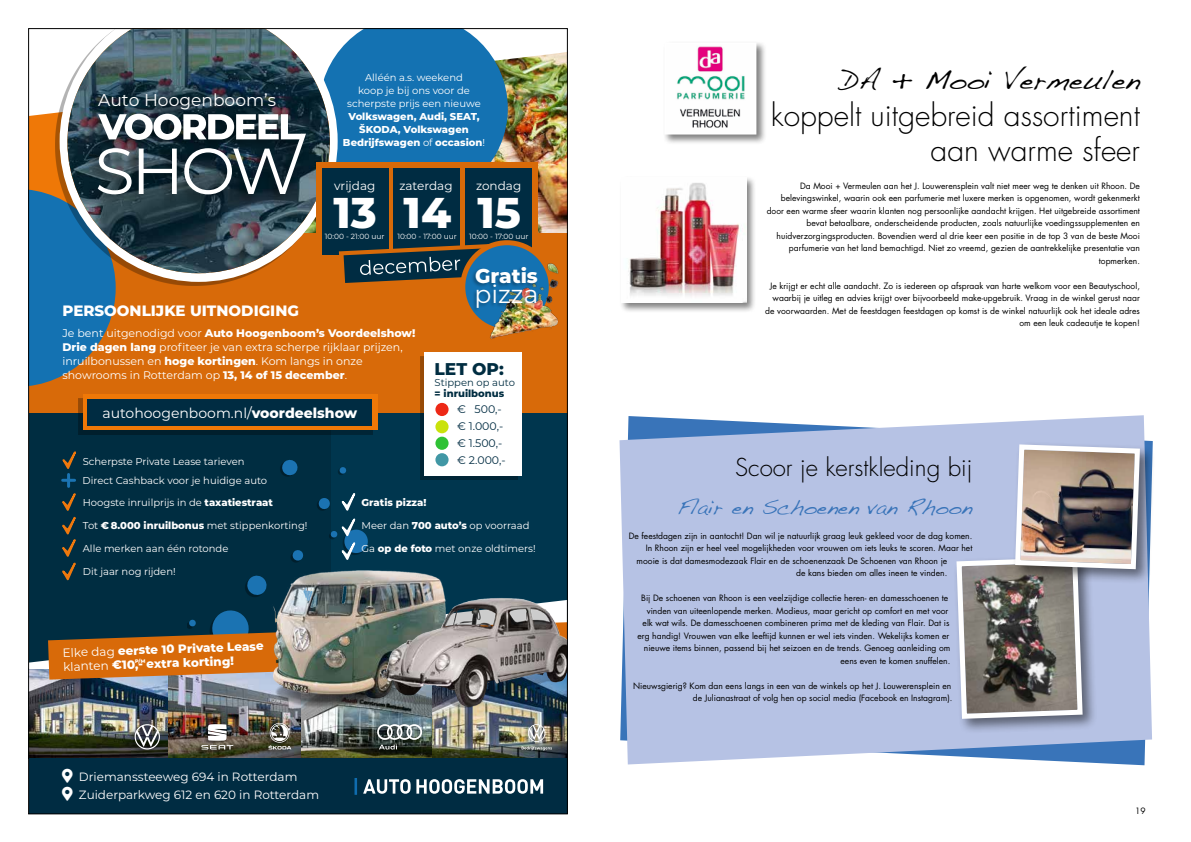
<style>
.page{position:relative;width:1191px;height:842px;background:#fff}
.page>*{position:absolute;margin:0;border:0;box-sizing:border-box;transform-origin:0 0}
.t1{font:800 43px "Montserrat";color:#fff}
.t2{font:300 30px/35px "Futura Std";color:#000;text-align:right}
.t3{font:25px "Montserrat";color:#fff}
.t4{font:300 24px "Futura Std";color:#000}
.t5{font:24px "Dakota";color:#000}
.t6{font:800 20px "Montserrat";color:#fff}
.t7{font:18px "Dakota";color:#3974b9}
.t8{font:17.1px "Montserrat";color:#fff}
.t9{font:800 17px "Montserrat";color:#002d41}
.t10{font:800 15px "Montserrat";color:#fff}
.t11{font:14px "Montserrat";color:#fff}
.t12{font:12px/18px "Montserrat";color:#fff}
.t13{font:800 12px/14px "Montserrat";color:#fff}
.t14{font:11px/14px "Montserrat";color:#fff}
.t15{font:11px/17px "Montserrat";color:#002c42}
.t16{font:10px/13px "Montserrat";color:#fff;text-align:center}
.t17{font:800 10px/13px "Montserrat";color:#fff;text-align:center}
.t18{font:10px "Montserrat";color:#002d41}
.t19{font:800 10px "Montserrat";color:#002d41}
.t20{font:8.5px/12.5px "Futura Std";color:#000;text-align:right}
.t21{font:7.5px "Montserrat";color:#fff}
.s1{font-weight:400}
.s2{font-weight:800}
</style>
<div class="page">
<img style="left:30px;top:680px;width:535px;height:78px">
<div style="left:29px;top:233px;width:538px;height:179px;background:#d86a09"></div>
<div style="left:29px;top:758px;width:538px;height:56px;background:#002c42"></div>
<img style="left:508px;top:116px;width:57px;height:117px">
<img style="left:46px;top:52px;width:519px;height:64px">
<div style="left:83px;top:394px;width:294px;height:36px;background:#ef7807"></div>
<div style="left:88px;top:399px;width:284px;height:27px;background:#002c42"></div>
<div style="left:338px;top:30px;width:170px;height:132px;background:#1472b2"></div>
<svg style="left:363px;top:779px;width:47px;height:15px"></svg>
<svg style="left:416px;top:779px;width:127px;height:15px"></svg>
<hr style="left:354px;top:778px;width:3px;height:17px;background:#0f6cae">
<svg style="left:60px;top:52px;width:278px;height:110px"></svg>
<img style="left:67px;top:30px;width:263px;height:203px">
<div style="left:85px;top:88px;width:225px;height:120px;background:#000;opacity:.5"></div>
<svg style="left:30px;top:114px;width:276px;height:272px"></svg>
<div style="left:316px;top:162px;width:222px;height:98px;background:#d86a09"></div>
<div style="left:322px;top:168px;width:66px;height:86px;background:#002c42"></div>
<div style="left:393px;top:168px;width:67px;height:86px;background:#002c42"></div>
<div style="left:465px;top:168px;width:67px;height:86px;background:#002c42"></div>
<svg style="left:339px;top:244px;width:151px;height:39px"></svg>
<svg style="left:463px;top:243px;width:88px;height:88px"></svg>
<div style="left:460px;top:240px;width:94px;height:94px;border:5px solid #d86a09;border-radius:50%"></div>
<div style="left:129px;top:723px;width:32px;height:31px;background:#000;opacity:.5"></div>
<svg style="left:135px;top:724px;width:25px;height:25px"></svg>
<div style="left:196px;top:723px;width:38px;height:32px;background:#000;opacity:.5"></div>
<svg style="left:201px;top:724px;width:32px;height:25px"></svg>
<div style="left:263px;top:722px;width:29px;height:32px;background:#000;opacity:.5"></div>
<svg style="left:268px;top:723px;width:23px;height:26px"></svg>
<div style="left:372px;top:723px;width:51px;height:31px;background:#000;opacity:.5"></div>
<svg style="left:377px;top:724px;width:45px;height:25px"></svg>
<div style="left:516px;top:723px;width:37px;height:32px;background:#000;opacity:.5"></div>
<svg style="left:521px;top:724px;width:31px;height:26px"></svg>
<div style="left:424px;top:352px;width:98px;height:124px;background:#fff"></div>
<div style="left:435px;top:403px;width:13px;height:13px;background:#ed2816;border-radius:50%"></div>
<img style="left:249px;top:680px;width:226px;height:43px">
<img style="left:374px;top:680px;width:191px;height:28px">
<img style="left:481px;top:261px;width:78px;height:78px">
<div style="left:471px;top:266px;width:67px;height:46px;background:#000;opacity:.3"></div>
<div style="left:662px;top:41px;width:104px;height:104px;background:#000;opacity:.5"></div>
<img style="left:667px;top:46px;width:86px;height:86px">
<svg style="left:619px;top:415px;width:533px;height:349px;background:#b4c2e3"></svg>
<div style="left:619px;top:176px;width:137px;height:137px;background:#000;opacity:.5"></div>
<img style="left:621px;top:178px;width:125px;height:125px">
<div style="left:953px;top:554px;width:144px;height:180px;background:#000;opacity:.5"></div>
<div style="left:1012px;top:441px;width:143px;height:143px;background:#000;opacity:.5"></div>
<img style="left:954px;top:442px;width:188px;height:279px">
<svg style="left:29px;top:415px;width:538px;height:265px;background:#375157"></svg>
<h3 class="t8" style="left:98px;top:88px;width:180px">Auto Hoogenboom’s</h3>
<h3 class="t10" style="left:62px;top:299px;width:238px">PERSOONLIJKE UITNODIGING</h3>
<p class="t16" style="left:347px;top:71px;width:135px">Alléén a.s. weekend<br>koop je bij ons voor de scherpste prijs een nieuwe</p>
<p class="t17" style="left:343px;top:110px;width:144px">Volkswagen, Audi, SEAT,<br>ŠKODA, Volkswagen<br>Bedrijfswagen <span class="s1">of</span> occasion<span class="s1">!</span></p>
<h3 class="t12" style="left:334px;top:176px;width:43px">vrijdag</h3>
<h3 class="t12" style="left:399px;top:176px;width:55px">zaterdag</h3>
<h3 class="t12" style="left:476px;top:176px;width:47px">zondag</h3>
<h1 class="t1" style="left:333px;top:181px;width:189px">13 14 15</h1>
<p class="t21" style="left:325px;top:231px;width:61px">10:00 - 21:00 uur</p>
<p class="t21" style="left:397px;top:231px;width:61px">10:00 - 17:00 uur</p>
<p class="t21" style="left:469px;top:231px;width:61px">10:00 - 17:00 uur</p>
<h3 class="t6" style="left:475px;top:261px;width:64px">Gratis</h3>
<h3 class="t3" style="left:474px;top:277px;width:65px">pizza</h3>
<p class="t14" style="left:62px;top:326px;width:354px">Je bent uitgenodigd voor <span class="s2">Auto Hoogenboom’s Voordeelshow!<br>Drie dagen lang</span> profiteer je van extra scherpe rijklaar prijzen, inruilbonussen en <span class="s2">hoge kortingen</span>. Kom langs in onze showrooms in Rotterdam op <span class="s2">13, 14 of 15 december</span>.</p>
<h3 class="t9" style="left:434px;top:356px;width:71px">LET OP:</h3>
<p class="t18" style="left:434px;top:375px;width:82px">Stippen op auto</p>
<p class="t19" style="left:434px;top:386px;width:71px">= inruilbonus</p>
<p class="t15" style="left:457px;top:400px;width:50px">€ 500,- € 1.000,- € 1.500,- € 2.000,-</p>
<h3 class="t11" style="left:102px;top:403px;width:256px">autohoogenboom.nl/<span class="s2">voordeelshow</span></h3>
<p class="t16" style="left:83px;top:454px;width:163px">Scherpste Private Lease tarieven</p>
<p class="t16" style="left:83px;top:495px;width:192px">Hoogste inruilprijs in de <span class="s2">taxatiestraat</span></p>
<p class="t16" style="left:83px;top:518px;width:226px">Tot <span class="s2">€ 8.000 inruilbonus</span> met stippenkorting!</p>
<p class="t16" style="left:83px;top:541px;width:147px">Alle merken aan één rotonde</p>
<p class="t16" style="left:83px;top:564px;width:94px">Dit jaar nog rijden!</p>
<p class="t16" style="left:83px;top:473px;width:186px">Direct Cashback voor je huidige auto</p>
<p class="t17" style="left:361px;top:495px;width:66px">Gratis pizza!</p>
<p class="t16" style="left:361px;top:518px;width:169px">Meer dan <span class="s2">700 auto’s</span> op voorraad</p>
<p class="t16" style="left:361px;top:541px;width:176px">Ga <span class="s2">op de foto</span> met onze oldtimers!</p>
<h3 class="t13" style="left:62px;top:645px;width:203px;rotate:-2deg"><span class="s1">Elke dag</span> eerste 10 Private Lease <span class="s1">klanten</span> €10,- extra korting!</h3>
<h3 class="t12" style="left:79px;top:767px;width:242px">Driemanssteeweg 694 in Rotterdam<br>Zuiderparkweg 612 en 620 in Rotterdam</h3>
<h3 class="t5" style="left:839px;top:64px;width:302px">DA + Mooi Vermeulen</h3>
<h2 class="t2" style="left:771px;top:98px;width:370px">koppelt uitgebreid assortiment aan warme sfeer</h2>
<p class="t20" style="left:766px;top:179px;width:375px">Da Mooi + Vermeulen aan het J. Louwerensplein valt niet meer weg te denken uit Rhoon. De belevingswinkel, waarin ook een parfumerie met luxere merken is opgenomen, wordt gekenmerkt door een warme sfeer waarin klanten nog persoonlijke aandacht krijgen. Het uitgebreide assortiment bevat betaalbare, onderscheidende producten, zoals natuurlijke voedingssupplementen en huidverzorgingsproducten. Bovendien werd al drie keer een positie in de top 3 van de beste Mooi parfumerie van het land bemachtigd. Niet zo vreemd, gezien de aantrekkelijke presentatie van topmerken.</p>
<p class="t20" style="left:765px;top:279px;width:376px">Je krijgt er echt alle aandacht. Zo is iedereen op afspraak van harte welkom voor een Beautyschool, waarbij je uitleg en advies krijgt over bijvoorbeeld make-upgebruik. Vraag in de winkel gerust naar de voorwaarden. Met de feestdagen feestdagen op komst is de winkel natuurlijk ook het ideale adres om een leuk cadeautje te kopen!</p>
<h3 class="t4" style="left:735px;top:453px;width:239px">Scoor je kerstkleding bij</h3>
<h3 class="t7" style="left:677px;top:496px;width:297px">Flair en Schoenen van Rhoon</h3>
<p class="t20" style="left:629px;top:529px;width:345px">De feestdagen zijn in aantocht! Dan wil je natuurlijk graag leuk gekleed voor de dag komen.</p>
<p class="t20" style="left:646px;top:542px;width:328px">In Rhoon zijn er heel veel mogelijkheden voor vrouwen om iets leuks te scoren. Maar het</p>
<p class="t20" style="left:636px;top:554px;width:312px">mooie is dat damesmodezaak Flair en de schoenenzaak De Schoenen van Rhoon je</p>
<p class="t20" style="left:796px;top:567px;width:153px">de kans bieden om alles ineen te vinden.</p>
<p class="t20" style="left:637px;top:592px;width:314px">Bij De schoenen van Rhoon is een veelzijdige collectie heren- en damesschoenen te vinden van uiteenlopende merken. Modieus, maar gericht op comfort en met voor elk wat wils. De damesschoenen combineren prima met de kleding van Flair. Dat is erg handig! Vrouwen van elke leeftijd kunnen er wel iets vinden. Wekelijks komen er nieuwe items binnen, passend bij het seizoen en de trends. Genoeg aanleiding om eens even te komen snuffelen.</p>
<p class="t20" style="left:633px;top:679px;width:321px">Nieuwsgierig? Kom dan eens langs in een van de winkels op het J. Louwerensplein en de Julianastraat of volg hen op social media (Facebook en Instagram).</p>
<p class="t20" style="left:1135px;top:804px;width:12px">19</p>
</div>
